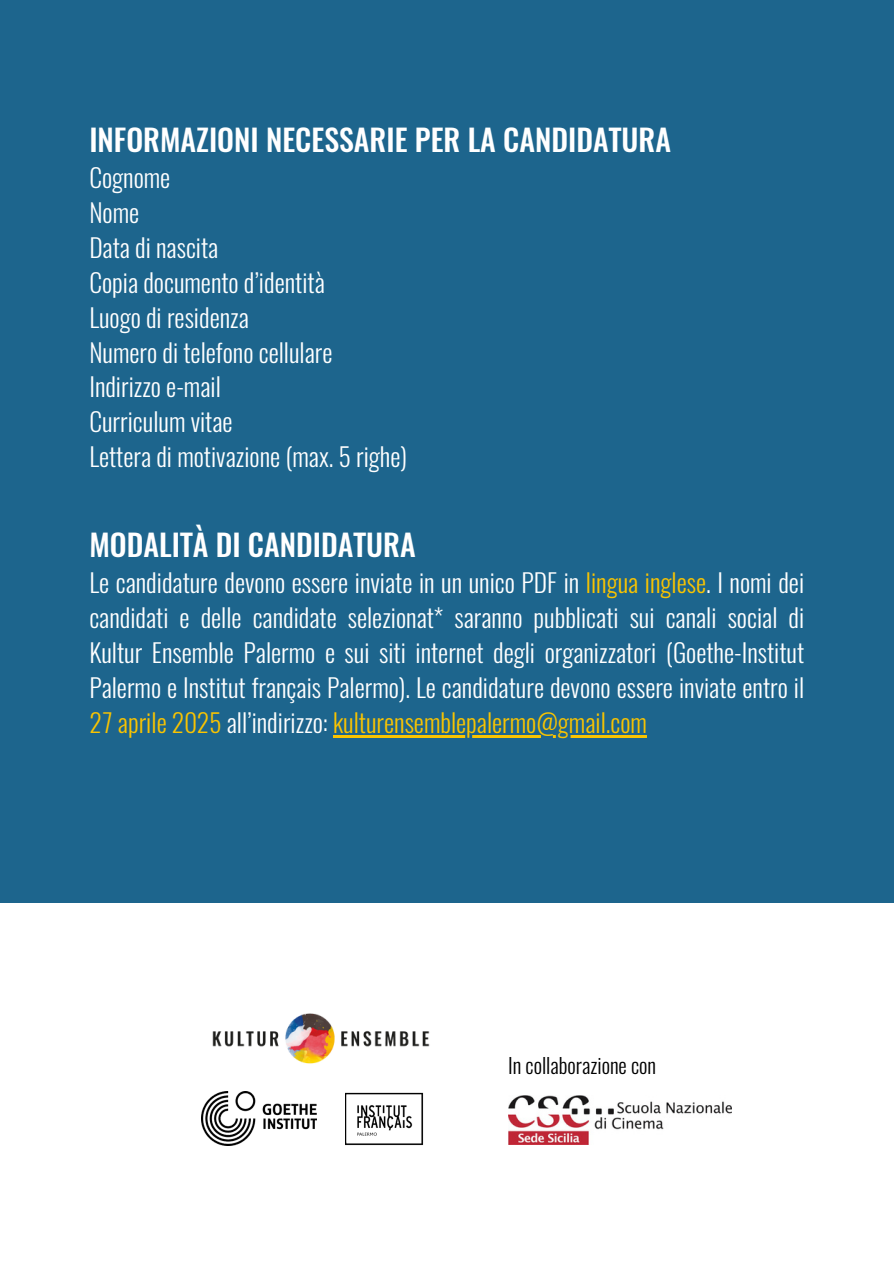
<style>
.page{position:relative;width:894px;height:1264px;background:#fff}
.page>*{position:absolute;margin:0;border:0;box-sizing:border-box;transform-origin:0 0}
.t1{font:500 30px "Oswald";color:#fff}
.t2{font:300 25.5px/34.8px "Oswald";color:#fff}
.t3{font:300 21px "Oswald";color:#000}
.s1{color:#fac400}
</style>
<div class="page">
<img style="left:201px;top:1091px;width:115px;height:54px">
<img style="left:345px;top:1092px;width:78px;height:53px">
<img style="left:212px;top:1013px;width:218px;height:51px">
<div style="left:0;top:0;width:893px;height:902px;background:#1d658d"></div>
<img style="left:508px;top:1095px;width:222px;height:49px">
<hr style="left:333px;top:735px;width:313px;height:2px;background:#fac400">
<h1 class="t1" style="left:89px;top:116px;width:583px">INFORMAZIONI NECESSARIE PER LA CANDIDATURA</h1>
<h1 class="t2" style="left:89px;top:159px;width:319px">Cognome<br>Nome<br>Data di nascita<br>Copia documento d’identità<br>Luogo di residenza<br>Numero di telefono cellulare<br>Indirizzo e-mail<br>Curriculum vitae<br>Lettera di motivazione (max. 5 righe)</h1>
<h2 class="t1" style="left:89px;top:521px;width:328px">MODALITÀ DI CANDIDATURA</h2>
<h2 class="t2" style="left:89px;top:564px;width:716px;text-align:justify">Le candidature devono essere inviate in un unico PDF in <span class="s1">lingua inglese</span>. I nomi dei candidati e delle candidate selezionat* saranno pubblicati sui canali social di Kultur Ensemble Palermo e sui siti internet degli organizzatori (Goethe-Institut Palermo e Institut français Palermo). Le candidature devono essere inviate entro il <span class="s1">27 aprile 2025</span> all’indirizzo: <span class="s1">kulturensemblepalermo@gmail.com</span></h2>
<p class="t3" style="left:508px;top:1048px;width:150px">In collaborazione con</p>
</div>
